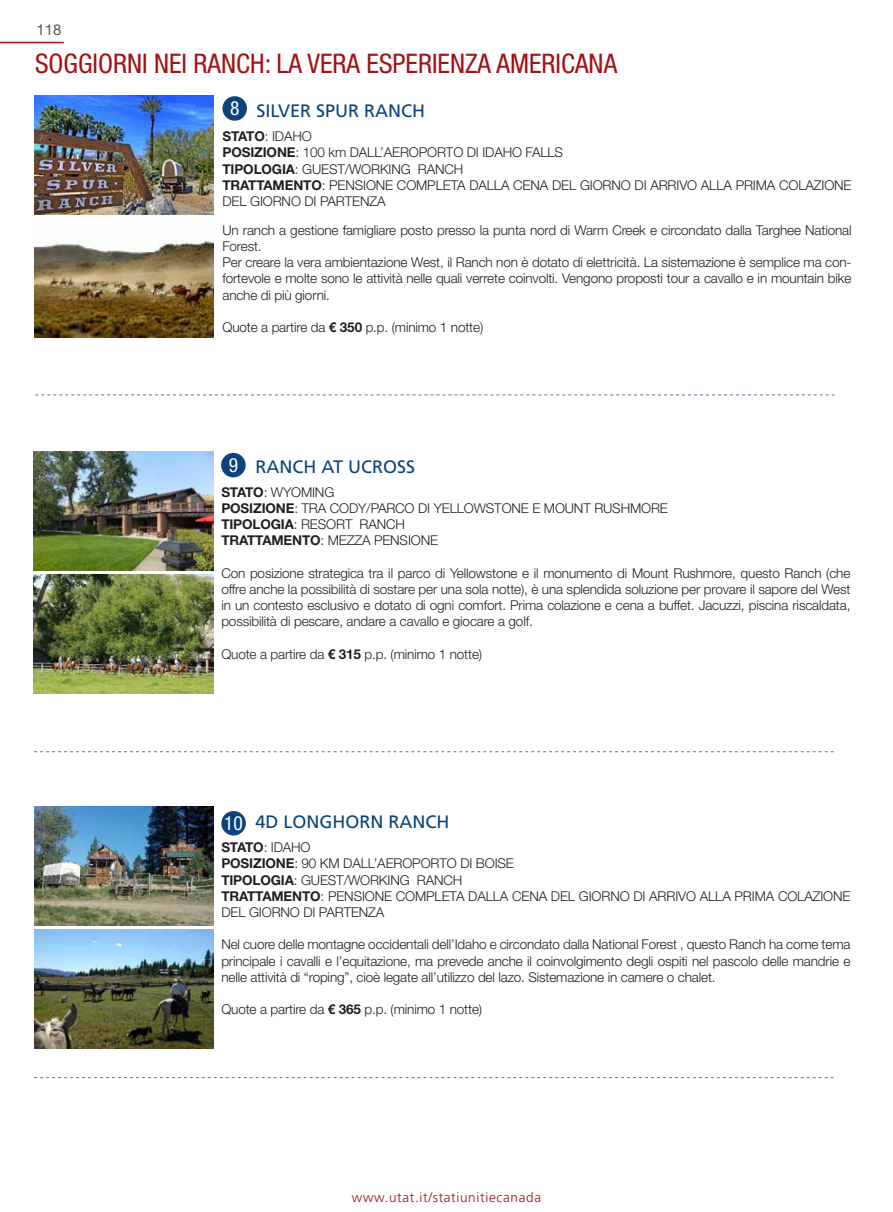
<style>
.page{position:relative;width:893px;height:1212px;background:#fff}
.page>*{position:absolute;margin:0;border:0;box-sizing:border-box;transform-origin:0 0}
.Tour_Titolo{font:condensed 27px "Helvetica Neue LT Std";color:#a21217}
.t1{font:condensed 19.5px "Helvetica Neue LT Std";color:#fff}
.Nome_hotel{font:18px "Frutiger LT Std";color:#0d427a}
.t2{font:15px "Helvetica Neue LT Std";color:#57585a}
.Descr_Hotel{font:300 13.5px/16.2px "Helvetica Neue LT Std";letter-spacing:-.01em;color:#231f20;text-align:justify}
.t3{font:300 13.5px "Frutiger LT Std";letter-spacing:.05em;color:#a21217}
.s1{font-weight:700}
</style>
<div class="page">
<hr style="left:0;top:42px;width:64px;height:1px;background:#a21217">
<img style="left:34px;top:452px;width:179px;height:119px">
<img style="left:34px;top:575px;width:179px;height:118px">
<svg style="left:34px;top:751px;width:800px;height:1px"></svg>
<div style="left:221px;top:453px;width:25px;height:24px;background:#0d427a;border-radius:50%"></div>
<img style="left:34px;top:806px;width:179px;height:119px">
<img style="left:34px;top:929px;width:179px;height:119px">
<svg style="left:34px;top:1077px;width:800px;height:1px"></svg>
<div style="left:221px;top:811px;width:25px;height:24px;background:#0d427a;border-radius:50%"></div>
<img style="left:34px;top:95px;width:180px;height:119px">
<img style="left:34px;top:239px;width:180px;height:98px">
<div style="left:222px;top:96px;width:25px;height:25px;background:#0d427a;border-radius:50%"></div>
<svg style="left:35px;top:394px;width:800px;height:1px"></svg>
<p class="t2" style="left:37px;top:21px;width:27px">118</p>
<p class="Tour_Titolo" style="left:35px;top:48px;width:584px">SOGGIORNI NEI RANCH: LA VERA ESPERIENZA AMERICANA</p>
<p class="t1" style="left:230px;top:97px;width:11px">8</p>
<p class="Nome_hotel" style="left:257px;top:101px;width:170px">SILVER SPUR RANCH</p>
<p class="Descr_Hotel" style="left:222px;top:128px;width:91px"><span class="s1">STATO</span>: IDAHO</p>
<p class="Descr_Hotel" style="left:222px;top:144px;width:342px"><span class="s1">POSIZIONE</span>: 100 km DALL’AEROPORTO DI IDAHO FALLS</p>
<p class="Descr_Hotel" style="left:222px;top:160px;width:242px"><span class="s1">TIPOLOGIA</span>: GUEST/WORKING RANCH</p>
<p class="Descr_Hotel" style="left:222px;top:177px;width:631px"><span class="s1">TRATTAMENTO</span>: PENSIONE COMPLETA DALLA CENA DEL GIORNO DI ARRIVO ALLA PRIMA COLAZIONE<br>DEL GIORNO DI PARTENZA</p>
<p class="Descr_Hotel" style="left:222px;top:222px;width:631px">Un ranch a gestione famigliare posto presso la punta nord di Warm Creek e circondato dalla Targhee National<br>Forest.</p>
<p class="Descr_Hotel" style="left:222px;top:254px;width:631px">Per creare la vera ambientazione West, il Ranch non è dotato di elettricità. La sistemazione è semplice ma con&shy;fortevole e molte sono le attività nelle quali verrete coinvolti. Vengono proposti tour a cavallo e in mountain bike anche di più giorni.</p>
<p class="Descr_Hotel" style="left:222px;top:319px;width:262px">Quote a partire da <span class="s1">€ 350</span> p.p. (minimo 1 notte)</p>
<p class="t1" style="left:229px;top:454px;width:11px">9</p>
<p class="Nome_hotel" style="left:255px;top:456px;width:161px">RANCH AT UCROSS</p>
<p class="Descr_Hotel" style="left:221px;top:483px;width:115px"><span class="s1">STATO</span>: WYOMING</p>
<p class="Descr_Hotel" style="left:221px;top:499px;width:448px"><span class="s1">POSIZIONE</span>: TRA CODY/PARCO DI YELLOWSTONE E MOUNT RUSHMORE</p>
<p class="Descr_Hotel" style="left:221px;top:516px;width:185px"><span class="s1">TIPOLOGIA</span>: RESORT RANCH</p>
<p class="Descr_Hotel" style="left:221px;top:532px;width:218px"><span class="s1">TRATTAMENTO</span>: MEZZA PENSIONE</p>
<p class="Descr_Hotel" style="left:221px;top:564px;width:631px">Con posizione strategica tra il parco di Yellowstone e il monumento di Mount Rushmore, questo Ranch (che offre anche la possibilità di sostare per una sola notte), è una splendida soluzione per provare il sapore del West in un contesto esclusivo e dotato di ogni comfort. Prima colazione e cena a buffet. Jacuzzi, piscina riscaldata, possibilità di pescare, andare a cavallo e giocare a golf.</p>
<p class="Descr_Hotel" style="left:221px;top:645px;width:262px">Quote a partire da <span class="s1">€ 315</span> p.p. (minimo 1 notte)</p>
<p class="Nome_hotel" style="left:255px;top:811px;width:195px">4D LONGHORN RANCH</p>
<p class="Descr_Hotel" style="left:221px;top:839px;width:91px"><span class="s1">STATO</span>: IDAHO</p>
<p class="Descr_Hotel" style="left:221px;top:855px;width:294px"><span class="s1">POSIZIONE</span>: 90 KM DALL’AEROPORTO DI BOISE</p>
<p class="Descr_Hotel" style="left:221px;top:871px;width:242px"><span class="s1">TIPOLOGIA</span>: GUEST/WORKING RANCH</p>
<p class="Descr_Hotel" style="left:221px;top:887px;width:631px"><span class="s1">TRATTAMENTO</span>: PENSIONE COMPLETA DALLA CENA DEL GIORNO DI ARRIVO ALLA PRIMA COLAZIONE<br>DEL GIORNO DI PARTENZA</p>
<p class="Descr_Hotel" style="left:221px;top:936px;width:631px">Nel cuore delle montagne occidentali dell’Idaho e circondato dalla National Forest , questo Ranch ha come tema principale i cavalli e l’equitazione, ma prevede anche il coinvolgimento degli ospiti nel pascolo delle mandrie e nelle attività di “roping”, cioè legate all’utilizzo del lazo. Sistemazione in camere o chalet.</p>
<p class="Descr_Hotel" style="left:221px;top:1001px;width:262px">Quote a partire da <span class="s1">€ 365</span> p.p. (minimo 1 notte)</p>
<p class="t1" style="left:224px;top:812px;width:20px">10</p>
<p class="t3" style="left:352px;top:1189px;width:191px">www.utat.it/statiunitiecanada</p>
</div>
